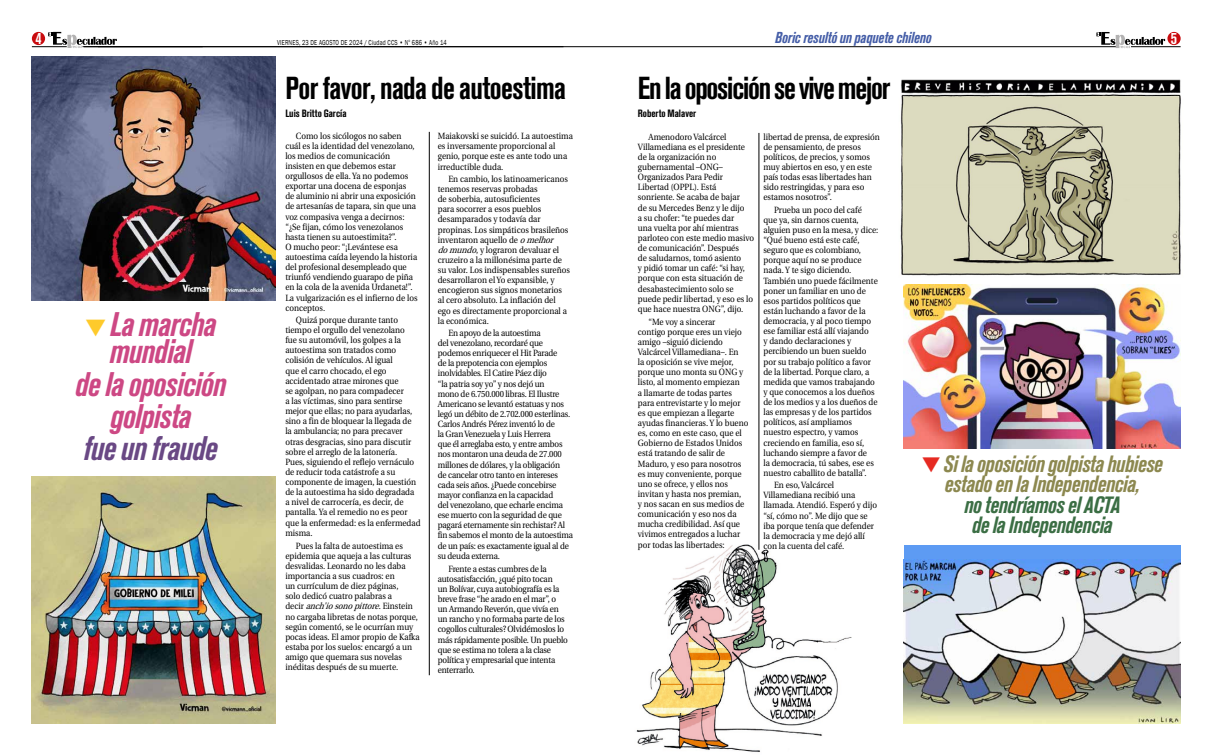
<style>
.page{position:relative;width:1212px;height:755px;background:#fff}
.page>*{position:absolute;margin:0;border:0;box-sizing:border-box;transform-origin:0 0}
.t1{font:italic 700 condensed 33.83px/27.3px "Akzidenz Grotesk BQ";letter-spacing:-.02em;color:#cd4884;text-align:center;scale:.95 1}
.t2{font:italic 700 condensed 33.83px "Akzidenz Grotesk BQ";letter-spacing:-.02em;color:#694884;scale:.95 1}
.t3{font:700 condensed 31.5px "Akzidenz Grotesk BQ";letter-spacing:-.02em;color:#000;scale:.95 1}
.t4{font:700 condensed 31.5px "Akzidenz Grotesk BQ";letter-spacing:-.04em;color:#000;scale:.95 1}
.t5{font:italic 700 condensed 23.33px/20.4px "Akzidenz Grotesk BQ";letter-spacing:-.02em;color:#8c884f;text-align:center;scale:.95 1}
.t6{font:italic 700 condensed 23.33px/20.4px "Akzidenz Grotesk BQ";letter-spacing:-.02em;color:#3b6e44;text-align:center;scale:.95 1}
.t7{font:700 condensed 16.5px "Akzidenz Grotesk BQ";color:#fff;scale:.95 1}
.t8{font:italic 700 condensed 15.75px "Akzidenz Grotesk BQ";letter-spacing:-.01em;color:#445da7;scale:.95 1}
.t9{font:10.5px "Akzidenz Grotesk BQ Bd Cnd Alt";color:#000}
.t10{font:9px/10.1px "Utopia";color:#000;scale:.9 1}
.t11{font:9px/10.1px "Utopia";letter-spacing:-.02em;color:#000;scale:.9 1}
.t12{font:7.43px "Franklin Gothic";letter-spacing:.03em;color:#000;scale:.75 1}
.s1{color:#feca2b}
.s2{font-style:italic}
.s3{color:#e62a22}
</style>
<div class="page">
<img style="left:636px;top:536px;width:216px;height:216px">
<div style="left:32px;top:32px;width:13px;height:13px;background:#c90c0f;border-radius:50%"></div>
<svg style="left:48px;top:32px;width:69px;height:16px"></svg>
<hr style="left:32px;top:47px;width:35px;height:1px;background:#000">
<hr style="left:759px;top:133px;width:1px;height:417px;background:#000">
<hr style="left:429px;top:132px;width:1px;height:543px;background:#000">
<hr style="left:84px;top:47px;width:1032px;height:1px;background:#000">
<div style="left:1167px;top:32px;width:13px;height:13px;background:#c90c0f;border-radius:50%"></div>
<hr style="left:1131px;top:47px;width:49px;height:1px;background:#000">
<svg style="left:1096px;top:32px;width:69px;height:16px"></svg>
<img style="left:904px;top:285px;width:276px;height:163px">
<div style="left:904px;top:545px;width:276px;height:178px;background:#5d9bf3"></div>
<img style="left:904px;top:559px;width:276px;height:164px">
<img style="left:900px;top:79px;width:281px;height:197px">
<img style="left:32px;top:56px;width:243px;height:244px">
<img style="left:32px;top:476px;width:243px;height:247px">
<h3 class="t7" style="left:35px;top:29px;width:8px">4</h3>
<h3 class="t8" style="left:775px;top:29px;width:167px">Boric resultó un paquete chileno</h3>
<h3 class="t7" style="left:1171px;top:29px;width:8px">5</h3>
<p class="t12" style="left:277px;top:38px;width:228px">VIERNES, 23 DE AGOSTO DE 2024 / Ciudad CCS • N<sup>o</sup> 686 • Año 14</p>
<h1 class="t1" style="left:85px;top:311px;width:140px"><span class="s1">▼</span> La marcha mundial</h1>
<h1 class="t1" style="left:75px;top:368px;width:161px;line-height:32.2px">de la oposición golpista</h1>
<h1 class="t2" style="left:84px;top:429px;width:143px">fue un fraude</h1>
<h2 class="t3" style="left:285px;top:70px;width:297px">Por favor, nada de autoestima</h2>
<p class="t9" style="left:285px;top:107px;width:63px">Luis Britto García</p>
<p class="t10" style="left:285px;top:131px;width:148px;text-indent:11px">Como los sicólogos no saben cuál es la identidad del venezolano, los medios de comunicación insisten en que debemos estar orgullosos de ella. Ya no podemos exportar una docena de esponjas<br>de aluminio ni abrir una exposición de artesanías de tapara, sin que una voz compasiva venga a decirnos: “¿Se fijan, cómo los venezolanos hasta tienen su autoestimita?”.<br>O mucho peor: “¡Levántese esa autoestima caída leyendo la historia del profesional desempleado que triunfó vendiendo guarapo de piña en la cola de la avenida Urdaneta!”.<br>La vulgarización es el infierno de los conceptos.</p>
<p class="t10" style="left:285px;top:315px;width:152px;text-indent:11px">Quizá porque durante tanto tiempo el orgullo del venezolano<br>fue su automóvil, los golpes a la autoestima son tratados como colisión de vehículos. Al igual<br>que el carro chocado, el ego accidentado atrae mirones que<br>se agolpan, no para compadecer<br>a las víctimas, sino para sentirse mejor que ellas; no para ayudarlas, sino a fin de bloquear la llegada de<br>la ambulancia; no para precaver otras desgracias, sino para discutir sobre el arreglo de la latonería.<br>Pues, siguiendo el reflejo vernáculo de reducir toda catástrofe a su componente de imagen, la cuestión de la autoestima ha sido degradada a nivel de carrocería, es decir, de pantalla. Ya el remedio no es peor que la enfermedad: es la enfermedad misma.</p>
<p class="t10" style="left:285px;top:540px;width:151px;text-indent:11px">Pues la falta de autoestima es epidemia que aqueja a las culturas desvalidas. Leonardo no les daba importancia a sus cuadros: en<br>un currículum de diez páginas,<br>solo dedicó cuatro palabras a<br>d e c i r <span class="s2">anch’iosonopittore</span>. E i n s t e i n no cargaba libretas de notas porque, según comentó, se le ocurrían muy pocas ideas. El amor propio de Kafka estaba por los suelos: encargó a un amigo que quemara sus novelas inéditas después de su muerte.</p>
<p class="t10" style="left:438px;top:130px;width:152px;line-height:10.4px">Maiakovski se suicidó. La autoestima es inversamente proporcional al genio, porque este es ante todo una irreductible duda.</p>
<p class="t10" style="left:438px;top:174px;width:148px;text-indent:11px">En cambio, los latinoamericanos tenemos reservas probadas<br>de soberbia, autosuficientes<br>para socorrer a esos pueblos desamparados y todavía dar propinas. Los simpáticos brasileños inventaron aquello de <span class="s2">omelhor domundo</span>, y lograron devaluar el cruzeiro a la millonésima parte de su valor. Los indispensables sureños desarrollaron el Yo expansible, y encogieron sus signos monetarios al cero absoluto. La inflación del ego es directamente proporcional a la económica.</p>
<p class="t11" style="left:438px;top:328px;width:152px;text-indent:11px">En apoyo de la autoestima<br>del venezolano, recordaré que podemos enriquecer el Hit Parade<br>de la prepotencia con ejemplos inolvidables. El Catire Páez dijo<br>“la patria soy yo” y nos dejó un<br>mono de 6.750.000 libras. El Ilustre Americano se levantó estatuas y nos legó un débito de 2.702.000 esterlinas.<br>Carlos Andrés Pérez inventó lo de<br>la Gran Venezuela y Luis Herrera<br>que él arreglaba esto, y entre ambos nos montaron una deuda de 27.000 millones de dólares, y la obligación<br>de cancelar otro tanto en intereses cada seis años. ¿Puede concebirse mayor confianza en la capacidad<br>del venezolano, que echarle encima ese muerto con la seguridad de que pagará eternamente sin rechistar? Al fin sabemos el monto de la autoestima de un país: es exactamente igual al de su deuda externa.</p>
<p class="t11" style="left:438px;top:564px;width:146px;text-indent:11px">Frente a estas cumbres de la autosatisfacción, ¿qué pito tocan<br>un Bolívar, cuya autobiografía es la breve frase “he arado en el mar”, o un Armando Reverón, que vivía en un rancho y no formaba parte de los cogollos culturales? Olvidémoslos lo más rápidamente posible. Un pueblo que se estima no tolera a la clase política y empresarial que intenta enterrarlo.</p>
<h2 class="t4" style="left:638px;top:70px;width:267px">En la oposición se vive mejor</h2>
<p class="t9" style="left:638px;top:107px;width:60px">Roberto Malaver</p>
<p class="t10" style="left:638px;top:132px;width:131px;text-indent:11px">Amenodoro Valcárcel<br>Villamediana es el presidente de la organización no gubernamental –ONG–<br>Organizados Para Pedir<br>Libertad (OPPL). Está sonriente. Se acaba de bajar<br>de su Mercedes Benz y le dijo<br>a su chofer: “te puedes dar<br>una vuelta por ahí mientras parloteo con este medio masivo de comunicación”. Después<br>de saludarnos, tomó asiento<br>y pidió tomar un café: “si hay, porque con esta situación de desabastecimiento solo se puede pedir libertad, y eso es lo que hace nuestra ONG”, dijo.</p>
<p class="t10" style="left:638px;top:317px;width:124px;text-indent:11px">“Me voy a sincerar<br>contigo porque eres un viejo amigo –siguió diciendo<br>Valcárcel Villamediana–. En<br>la oposición se vive mejor, porque uno monta su ONG y listo, al momento empiezan<br>a llamarte de todas partes para entrevistarte y lo mejor es que empiezan a llegarte ayudas financieras. Y lo bueno es, como en este caso, que el<br>Gobierno de Estados Unidos está tratando de salir de<br>Maduro, y eso para nosotros es muy conveniente, porque uno se ofrece, y ellos nos invitan y hasta nos premian,<br>y nos sacan en sus medios de comunicación y eso nos da mucha credibilidad. Así que vivimos entregados a luchar por todas las libertades:</p>
<p class="t10" style="left:763px;top:132px;width:131px">libertad de prensa, de expresión de pensamiento, de presos políticos, de precios, y somos muy abiertos en eso, y en este país todas esas libertades han sido restringidas, y para eso estamos nosotros”.</p>
<p class="t10" style="left:763px;top:205px;width:129px;text-indent:11px">Prueba un poco del café<br>que ya, sin darnos cuenta, alguien puso en la mesa, y dice: “Qué bueno está este café, seguro que es colombiano, porque aquí no se produce nada. Y te sigo diciendo.<br>También uno puede fácilmente poner un familiar en uno de esos partidos políticos que están luchando a favor de la democracia, y al poco tiempo ese familiar está allí viajando<br>y dando declaraciones y percibiendo un buen sueldo por su trabajo político a favor de la libertad. Porque claro, a medida que vamos trabajando y que conocemos a los dueños de los medios y a los dueños de las empresas y de los partidos políticos, así ampliamos nuestro espectro, y vamos creciendo en familia, eso sí, luchando siempre a favor de<br>la democracia, tú sabes, ese es nuestro caballito de batalla”.</p>
<p class="t10" style="left:763px;top:480px;width:128px;text-indent:11px">En eso, Valcárcel<br>Villamediana recibió una llamada. Atendió. Esperó y dijo “sí, cómo no”. Me dijo que se iba porque tenía que defender la democracia y me dejó allí con la cuenta del café.</p>
<h3 class="t5" style="left:922px;top:453px;width:256px"><span class="s3">▼</span> Si la oposición golpista hubiese estado en la Independencia,</h3>
<h3 class="t6" style="left:964px;top:494px;width:166px">no tendríamos el ACTA de la Independencia</h3>
</div>
